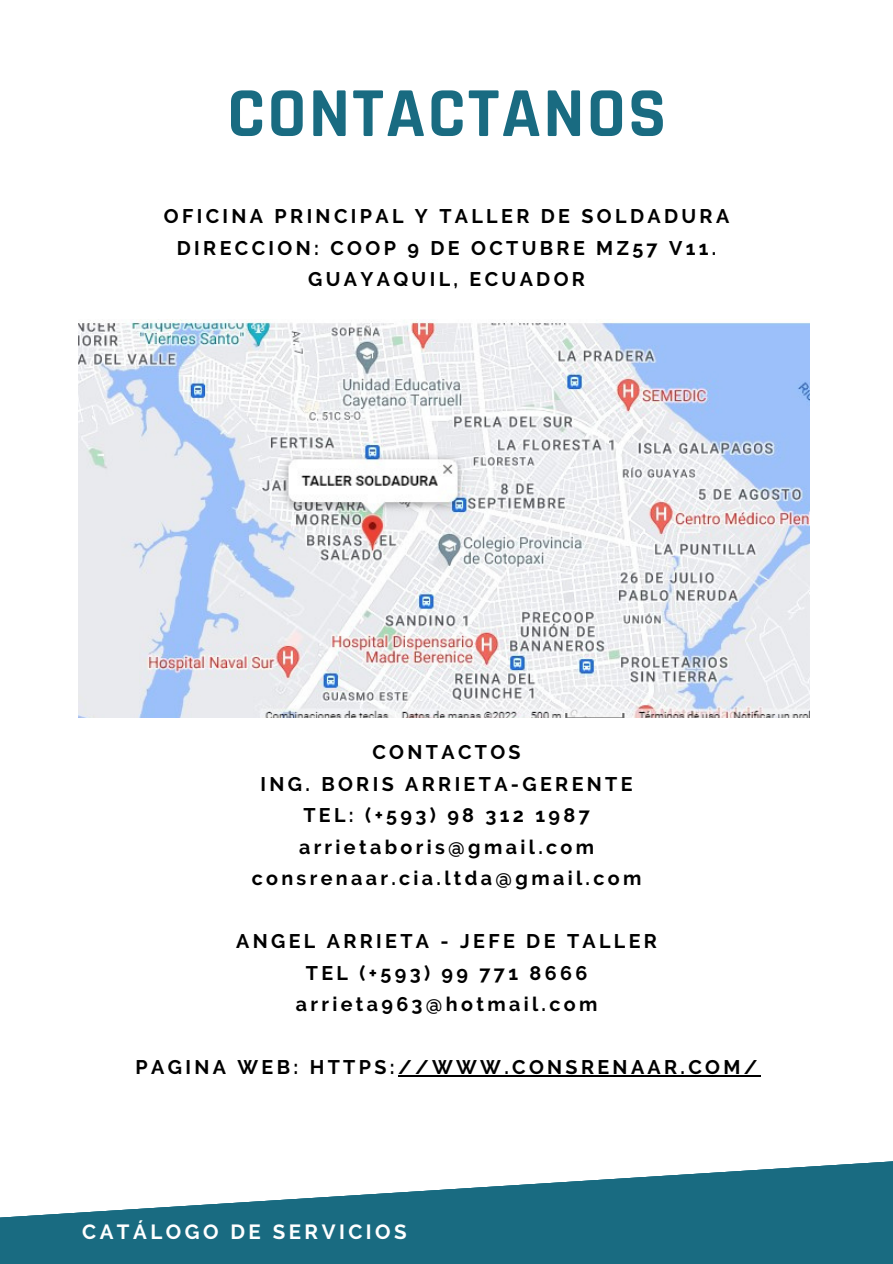
<style>
.page{position:relative;width:893px;height:1264px;background:#fff}
.page>*{position:absolute;margin:0;border:0;box-sizing:border-box;transform-origin:0 0}
.t1{font:700 70.95px "Rajdhani";letter-spacing:.03em;color:#196b81}
.t2{font:700 20.4px "Raleway";letter-spacing:.17em;color:#fff}
.t3{font:700 19.65px/31.5px "Raleway";letter-spacing:.17em;color:#000;text-align:center}
</style>
<div class="page">
<div style="left:0;top:0;width:892px;height:1263px;background:#196b81"></div>
<div style="left:0;top:731px;width:892px;height:487px;background:#fff"></div>
<div style="left:0;top:0;width:892px;height:731px;background:#fff"></div>
<hr style="left:398px;top:1075px;width:362px;height:1px;background:#000">
<img style="left:78px;top:320px;width:731px;height:397px">
<h2 class="t1" style="left:227px;top:70px;width:440px">CONTACTANOS</h2>
<p class="t3" style="left:164px;top:200px;width:566px">OFICINA PRINCIPAL Y TALLER DE SOLDADURA<br>DIRECCION: COOP 9 DE OCTUBRE MZ57 V11.<br>GUAYAQUIL, ECUADOR</p>
<p class="t3" style="left:252px;top:736px;width:391px">CONTACTOS<br>ING. BORIS ARRIETA-GERENTE<br>TEL: (+593) 98 312 1987 arrietaboris@gmail.com consrenaar.cia.ltda@gmail.com</p>
<p class="t3" style="left:236px;top:925px;width:422px">ANGEL ARRIETA - JEFE DE TALLER<br>TEL (+593) 99 771 8666 arrieta963@hotmail.com</p>
<p class="t3" style="left:136px;top:1051px;width:623px">PAGINA WEB: HTTPS://WWW.CONSRENAAR.COM/</p>
<p class="t2" style="left:82px;top:1219px;width:326px">CATÁLOGO DE SERVICIOS</p>
</div>
